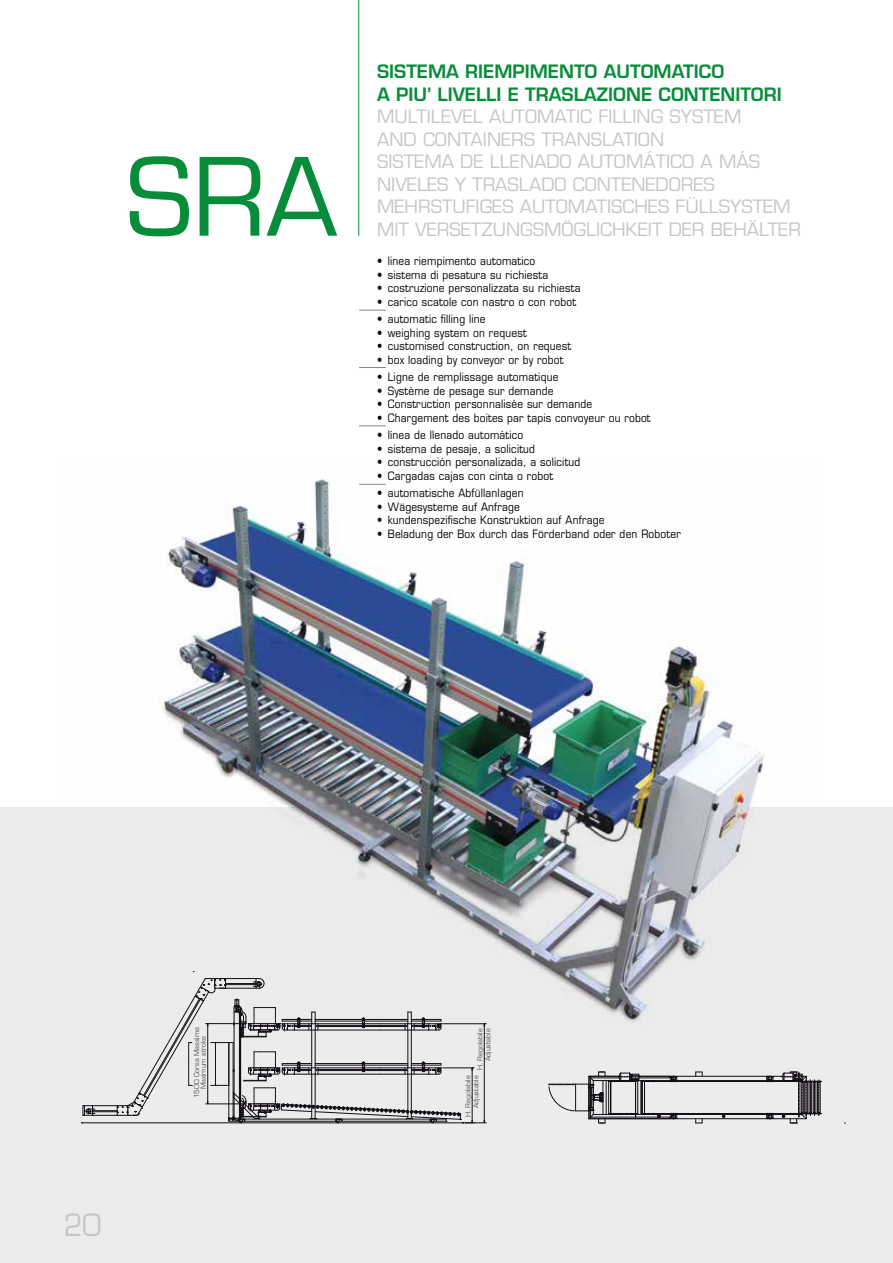
<style>
.page{position:relative;width:893px;height:1263px;background:#fff}
.page>*{position:absolute;margin:0;border:0;box-sizing:border-box;transform-origin:0 0}
.t1{font:105px "Eurostile";color:#078d39}
.t2{font:30px "Eurostile";color:#c5c6c6;scale:.9 1}
.t3{font:18px/22.5px "Eurostile";color:#c5c6c6}
.t4{font:600 18px/22.5px "Eurostile";color:#078d39}
.t5{font:11.25px/13.5px "Eurostile";letter-spacing:.02em;color:#000;text-align:justify;scale:.9 1}
.t6{font:6.75px/7.8px "Eurostile";color:#565656;text-align:right}
</style>
<div class="page">
<div style="left:0;top:808px;width:893px;height:455px;background:#ececed"></div>
<img style="left:64px;top:479px;width:758px;height:546px">
<img style="left:164px;top:480px;width:449px;height:528px">
<hr style="left:358px;top:0;width:1px;height:236px;background:#078d39">
<svg style="left:359px;top:310px;width:27px;height:1px"></svg>
<svg style="left:359px;top:367px;width:27px;height:1px"></svg>
<svg style="left:359px;top:426px;width:27px;height:1px"></svg>
<svg style="left:359px;top:484px;width:27px;height:1px"></svg>
<svg style="left:82px;top:978px;width:404px;height:145px"></svg>
<svg style="left:695px;top:1119px;width:7px;height:4px"></svg>
<svg style="left:695px;top:1072px;width:8px;height:4px"></svg>
<hr style="left:637px;top:1080px;width:160px;height:1px;background:#120e14">
<hr style="left:589px;top:1118px;width:217px;height:1px;background:#120e14">
<hr style="left:639px;top:1076px;width:144px;height:1px;background:#120e14">
<hr style="left:648px;top:1081px;width:148px;height:1px;background:#120e14">
<hr style="left:648px;top:1113px;width:148px;height:1px;background:#120e14">
<hr style="left:725px;top:1114px;width:43px;height:1px;background:#120e14">
<hr style="left:675px;top:1114px;width:47px;height:1px;background:#120e14">
<svg style="left:722px;top:1114px;width:3px;height:4px"></svg>
<svg style="left:766px;top:1072px;width:55px;height:52px"></svg>
<svg style="left:549px;top:1072px;width:128px;height:52px"></svg>
<h1 class="t1" style="left:126px;top:134px;width:213px">SRA</h1>
<h3 class="t4" style="left:377px;top:60px;width:406px">SISTEMA RIEMPIMENTO AUTOMATICO<br>A PIU’ LIVELLI E TRASLAZIONE CONTENITORI</h3>
<h3 class="t3" style="left:377px;top:105px;width:425px">MULTILEVEL AUTOMATIC FILLING SYSTEM<br>AND CONTAINERS TRANSLATION<br>SISTEMA DE LLENADO AUTOMÁTICO A MÁS NIVELES Y TRASLADO CONTENEDORES MEHRSTUFIGES AUTOMATISCHES FÜLLSYSTEM MIT VERSETZUNGSMÖGLICHKEIT DER BEHÄLTER</h3>
<p class="t5" style="left:377px;top:254px;width:7px">• • • •</p>
<p class="t5" style="left:377px;top:312px;width:7px">•</p>
<p class="t5" style="left:388px;top:254px;width:216px;text-align:left">linea riempimento automatico<br>sistema di pesatura su richiesta costruzione personalizzata su richiesta carico scatole con nastro o con robot</p>
<p class="t5" style="left:388px;top:312px;width:110px">automatic filling line</p>
<p class="t5" style="left:377px;top:326px;width:168px">• weighing system on request</p>
<p class="t5" style="left:377px;top:339px;width:217px">• customised construction, on request</p>
<p class="t5" style="left:377px;top:353px;width:209px">• box loading by conveyor or by robot</p>
<p class="t5" style="left:377px;top:370px;width:203px">• Ligne de remplissage automatique</p>
<p class="t5" style="left:377px;top:384px;width:198px">• Système de pesage sur demande</p>
<p class="t5" style="left:377px;top:397px;width:240px">• Construction personnalisée sur demande</p>
<p class="t5" style="left:377px;top:411px;width:305px">• Chargement des boites par tapis convoyeur ou robot</p>
<p class="t5" style="left:377px;top:428px;width:164px">• línea de llenado automático</p>
<p class="t5" style="left:377px;top:442px;width:177px">• sistema de pesaje, a solicitud</p>
<p class="t5" style="left:377px;top:455px;width:227px">• construcción personalizada, a solicitud</p>
<p class="t5" style="left:377px;top:469px;width:197px">• Cargadas cajas con cinta o robot</p>
<p class="t5" style="left:377px;top:486px;width:164px">• automatische Abfüllanlagen</p>
<p class="t5" style="left:377px;top:500px;width:160px">• Wägesysteme auf Anfrage</p>
<p class="t5" style="left:377px;top:513px;width:254px">• kundenspezifische Konstruktion auf Anfrage</p>
<p class="t5" style="left:377px;top:527px;width:339px">• Beladung der Box durch das Förderband oder den Roboter</p>
<h2 class="t2" style="left:64px;top:1207px;width:43px">20</h2>
<p class="t6" style="left:193px;top:1098px;width:73px;line-height:6.8px;text-align:center;rotate:-90deg">1500 Corsa Massima<br>Maximum stroke</p>
<p class="t6" style="left:476px;top:1070px;width:43px;rotate:-90deg">H. Regolabile<br>Adjustable</p>
<p class="t6" style="left:464px;top:1117px;width:43px;rotate:-90deg">H. Regolabile<br>Adjustable</p>
</div>
